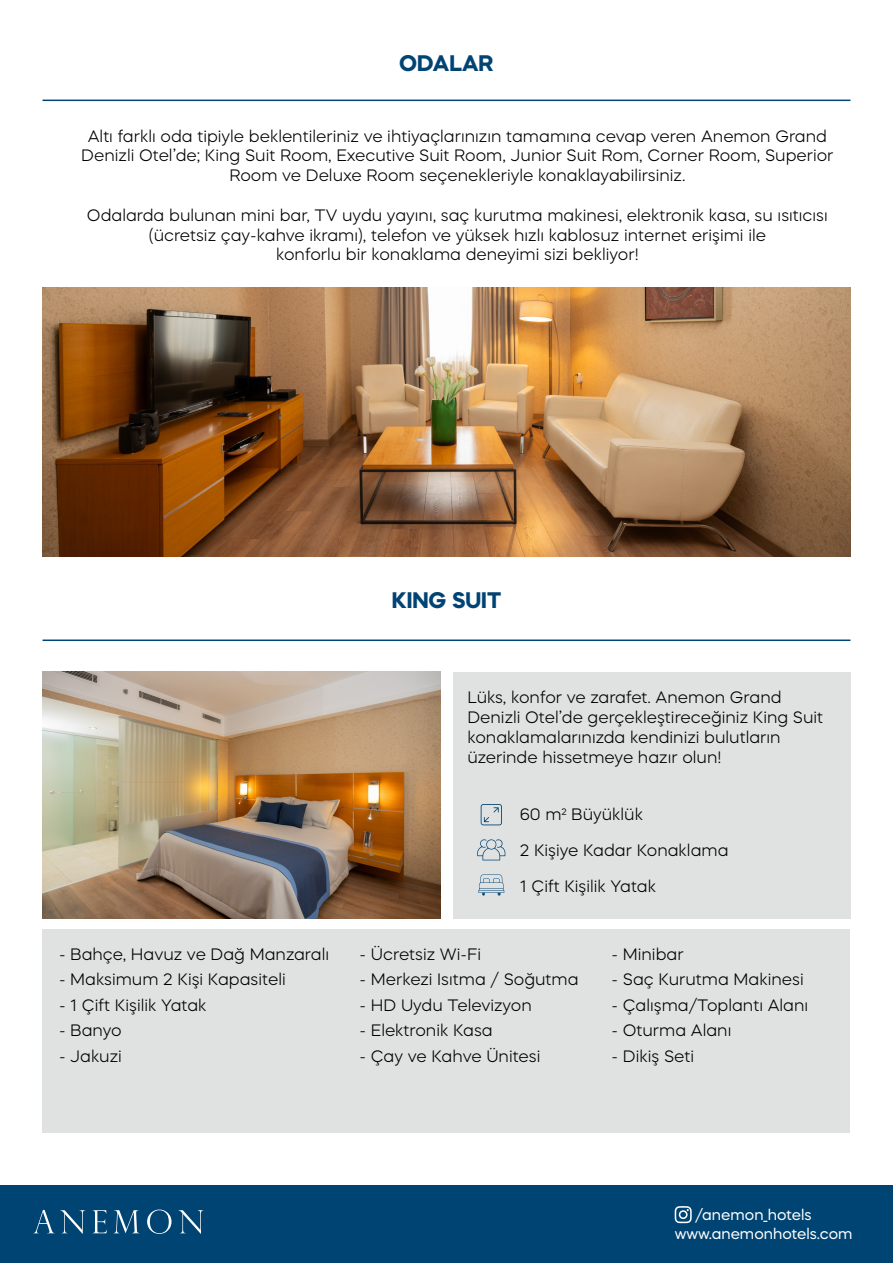
<style>
.page{position:relative;width:893px;height:1263px;background:#fff}
.page>*{position:absolute;margin:0;border:0;box-sizing:border-box;transform-origin:0 0}
.t1{font:700 22.5px "Mazzard H";color:#004474}
.t2{font:300 16.5px/19.8px "Mazzard H";color:#000;text-align:center}
.t3{font:15px/19px "Mazzard H";color:#fff}
</style>
<div class="page">
<div style="left:0;top:1185px;width:893px;height:78px;background:#004474"></div>
<svg style="left:33px;top:1210px;width:52px;height:24px"></svg>
<svg style="left:93px;top:1210px;width:14px;height:23px"></svg>
<svg style="left:114px;top:1210px;width:25px;height:23px"></svg>
<svg style="left:147px;top:1209px;width:25px;height:25px"></svg>
<svg style="left:178px;top:1210px;width:25px;height:24px"></svg>
<svg style="left:675px;top:1206px;width:17px;height:17px"></svg>
<hr style="left:43px;top:100px;width:807px;height:1px;background:#004474">
<hr style="left:43px;top:639px;width:807px;height:2px;background:#004474">
<div style="left:453px;top:672px;width:397px;height:246px;background:#e0e1e1"></div>
<div style="left:43px;top:929px;width:807px;height:204px;background:#e0e1e1"></div>
<img style="left:43px;top:672px;width:398px;height:246px">
<svg style="left:478px;top:874px;width:26px;height:22px"></svg>
<svg style="left:477px;top:839px;width:28px;height:21px"></svg>
<svg style="left:481px;top:804px;width:21px;height:21px"></svg>
<img style="left:43px;top:287px;width:807px;height:269px">
<h1 class="t1" style="left:399px;top:48px;width:96px">ODALAR</h1>
<p class="t2" style="left:81px;top:126px;width:754px">Altı farklı oda tipiyle beklentileriniz ve ihtiyaçlarınızın tamamına cevap veren Anemon Grand<br>Denizli Otel’de; King Suit Room, Executive Suit Room, Junior Suit Rom, Corner Room, Superior<br>Room ve Deluxe Room seçenekleriyle konaklayabilirsiniz.</p>
<p class="t2" style="left:87px;top:205px;width:742px">Odalarda bulunan mini bar, TV uydu yayını, saç kurutma makinesi, elektronik kasa, su ısıtıcısı (ücretsiz çay-kahve ikramı), telefon ve yüksek hızlı kablosuz internet erişimi ile<br>konforlu bir konaklama deneyimi sizi bekliyor!</p>
<h1 class="t1" style="left:392px;top:585px;width:111px">KING SUIT</h1>
<p class="t2" style="left:467px;top:687px;width:357px;text-align:left">Lüks, konfor ve zarafet. Anemon Grand Denizli Otel’de gerçekleştireceğiniz King Suit konaklamalarınızda kendinizi bulutların üzerinde hissetmeye hazır olun!</p>
<p class="t2" style="left:59px;top:944px;width:271px">- Bahçe, Havuz ve Dağ Manzaralı</p>
<p class="t2" style="left:59px;top:969px;width:228px">- Maksimum 2 Kişi Kapasiteli</p>
<p class="t2" style="left:59px;top:995px;width:149px">- 1 Çift Kişilik Yatak</p>
<p class="t2" style="left:59px;top:1020px;width:64px">- Banyo</p>
<p class="t2" style="left:59px;top:1046px;width:64px">- Jakuzi</p>
<p class="t2" style="left:520px;top:804px;width:125px">60 m2 Büyüklük</p>
<p class="t2" style="left:520px;top:832px;width:210px;line-height:35.4px;text-align:left">2 Kişiye Kadar Konaklama<br>1 Çift Kişilik Yatak</p>
<p class="t2" style="left:360px;top:944px;width:123px">- Ücretsiz Wi-Fi</p>
<p class="t2" style="left:360px;top:969px;width:221px">- Merkezi Isıtma / Soğutma</p>
<p class="t2" style="left:360px;top:995px;width:174px">- HD Uydu Televizyon</p>
<p class="t2" style="left:360px;top:1020px;width:135px">- Elektronik Kasa</p>
<p class="t2" style="left:360px;top:1046px;width:182px">- Çay ve Kahve Ünitesi</p>
<p class="t2" style="left:612px;top:944px;width:74px">- Minibar</p>
<p class="t2" style="left:612px;top:969px;width:194px">- Saç Kurutma Makinesi</p>
<p class="t2" style="left:612px;top:995px;width:198px">- Çalışma/Toplantı Alanı</p>
<p class="t2" style="left:612px;top:1020px;width:121px">- Oturma Alanı</p>
<p class="t2" style="left:612px;top:1046px;width:84px">- Dikiş Seti</p>
<p class="t3" style="left:675px;top:1204px;width:179px;text-indent:21px">/anemon_hotels www.anemonhotels.com</p>
</div>
